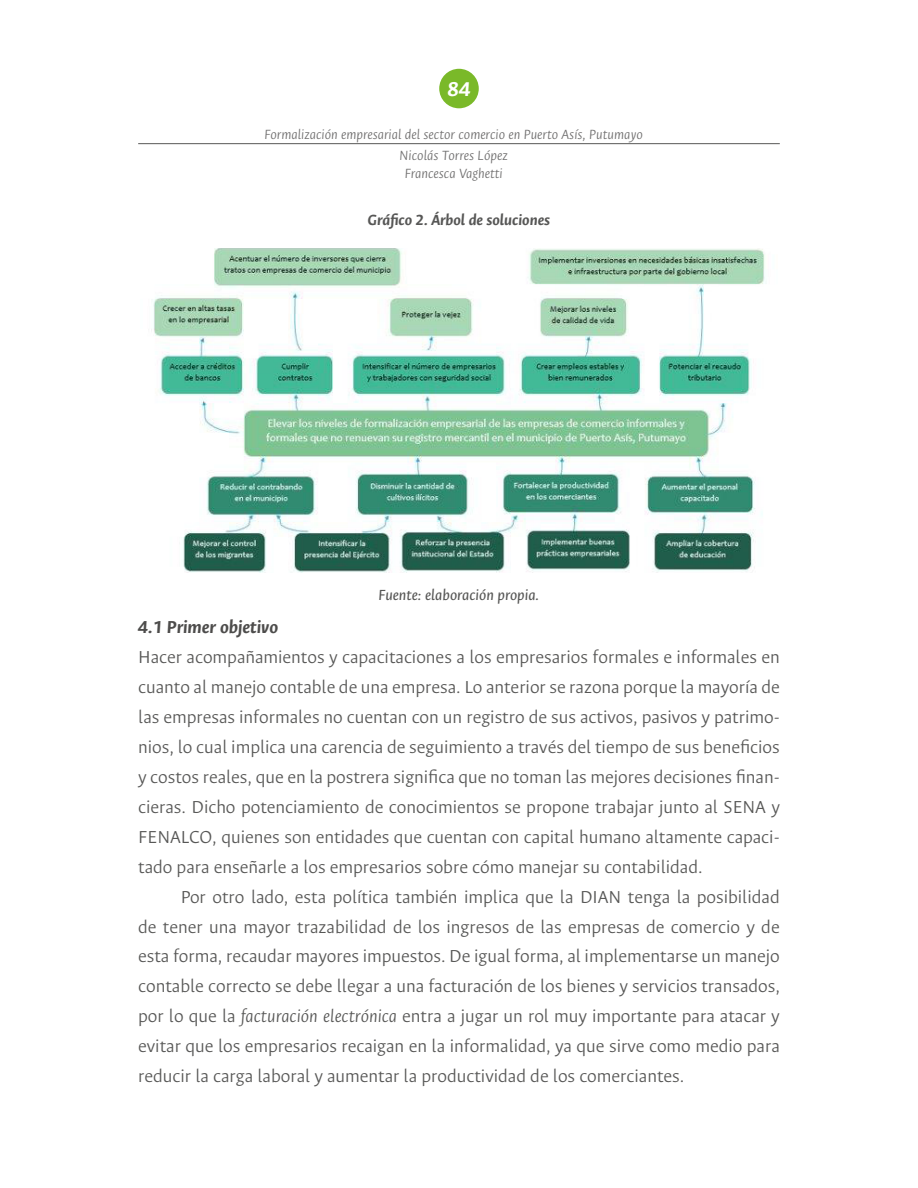
<style>
.page{position:relative;width:918px;height:1188px;background:#fff}
.page>*{position:absolute;margin:0;border:0;box-sizing:border-box;transform-origin:0 0}
.t1{font:italic 700 22.5px "Ancizar Sans";color:#fff}
.t2{font:300 19.5px/30px "Ancizar Sans";color:#575756;text-align:justify}
.t3{font:italic 700 19.5px "Ancizar Sans";color:#4d4c4b}
.t4{font:italic 700 16.5px "Ancizar Sans";color:#575756}
.t5{font:italic 16.5px "Ancizar Sans";color:#575756}
.t6{font:italic 300 15px/21.5px "Ancizar Sans";color:#706f6f;text-align:center}
.s1{font-style:italic}
</style>
<div class="page">
<hr style="left:138px;top:143px;width:642px;height:1px;background:#575756">
<div style="left:439px;top:69px;width:40px;height:39px;background:#7ab929;border-radius:50%"></div>
<img style="left:153px;top:248px;width:613px;height:325px">
<p class="t1" style="left:448px;top:75px;width:24px">84</p>
<p class="t6" style="left:265px;top:124px;width:380px">Formalización empresarial del sector comercio en Puerto Asís, Putumayo<br>Nicolás Torres López</p>
<p class="t6" style="left:405px;top:163px;width:100px">Francesca Vaghetti</p>
<p class="t4" style="left:368px;top:210px;width:184px">Gráfico 2. Árbol de soluciones</p>
<p class="t5" style="left:379px;top:586px;width:162px">Fuente: elaboración propia.</p>
<p class="t3" style="left:138px;top:615px;width:141px">4.1 Primer objetivo</p>
<p class="t2" style="left:138px;top:642px;width:643px">Hacer acompañamientos y capacitaciones a los empresarios formales e informales en cuanto al manejo contable de una empresa. Lo anterior se razona porque la mayoría de las empresas informales no cuentan con un registro de sus activos, pasivos y patrimo&shy;nios, lo cual implica una carencia de seguimiento a través del tiempo de sus beneficios y costos reales, que en la postrera significa que no toman las mejores decisiones finan&shy;cieras. Dicho potenciamiento de conocimientos se propone trabajar junto al SENA y FENALCO, quienes son entidades que cuentan con capital humano altamente capaci&shy;tado para enseñarle a los empresarios sobre cómo manejar su contabilidad.</p>
<p class="t2" style="left:138px;top:882px;width:643px;text-indent:43px">Por otro lado, esta política también implica que la DIAN tenga la posibilidad de tener una mayor trazabilidad de los ingresos de las empresas de comercio y de esta forma, recaudar mayores impuestos. De igual forma, al implementarse un manejo contable correcto se debe llegar a una facturación de los bienes y servicios transados, por lo que la <span class="s1">facturación electrónica</span> entra a jugar un rol muy importante para atacar y evitar que los empresarios recaigan en la informalidad, ya que sirve como medio para reducir la carga laboral y aumentar la productividad de los comerciantes.</p>
</div>
